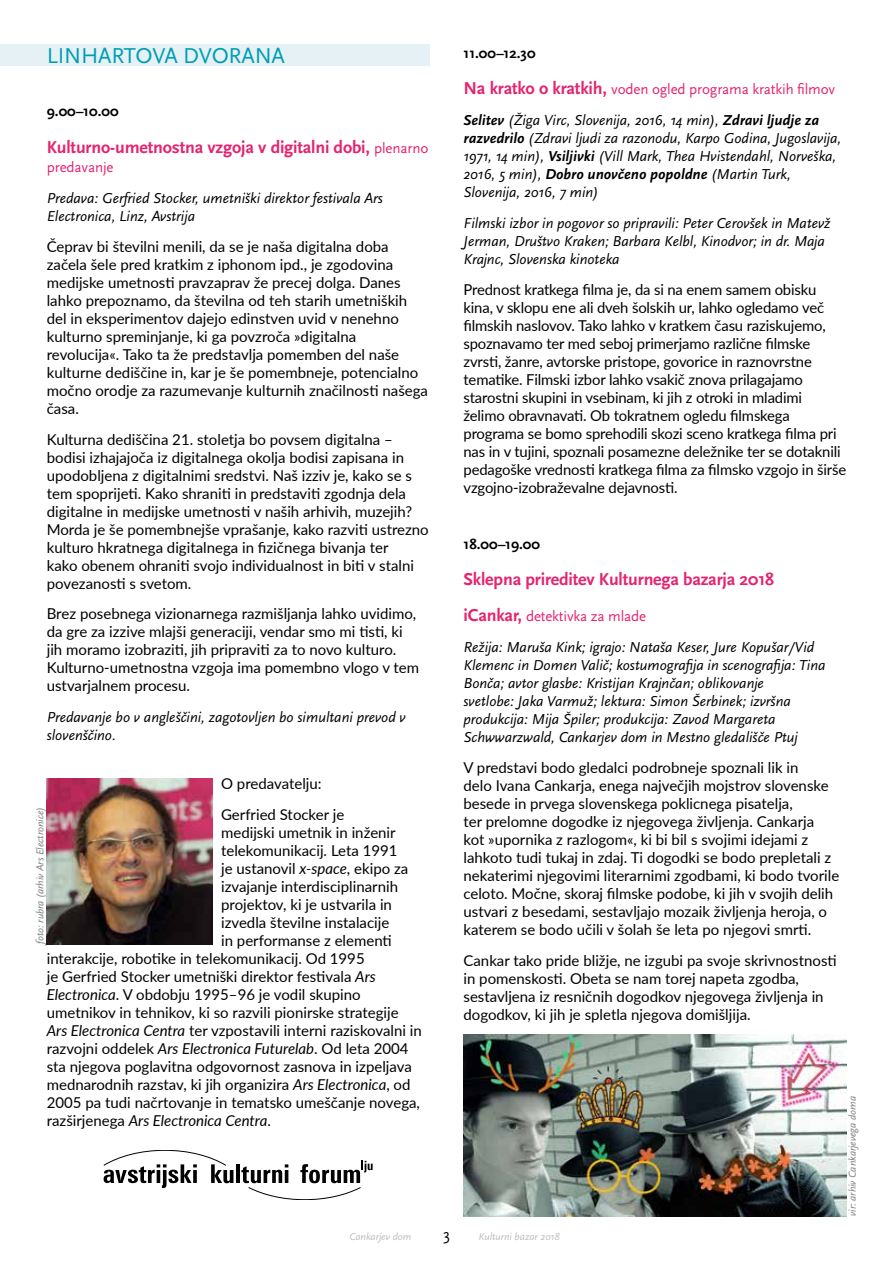
<style>
.page{position:relative;width:893px;height:1263px;background:#fff}
.page>*{position:absolute;margin:0;border:0;box-sizing:border-box;transform-origin:0 0}
.t1{font:22.5px "Scala Sans Pro";letter-spacing:-.01em;color:#009eb4}
.t2{font:700 18px "Scala Sans Pro";letter-spacing:-.01em;color:#e42470}
.t3{font:16.5px "Scala Sans Pro";color:#000}
.t4{font:15px/18px "Lato";color:#000}
.t5{font:italic 15px/18px "Scala Sans Pro";color:#000}
.t6{font:italic 15px "Lato";color:#000}
.t7{font:700 15px "Scala Sans Pro";color:#000}
.t8{font:15px "Scala Sans Pro";letter-spacing:-.01em;color:#e42470}
.t9{font:italic 10.5px "Scala Sans Pro";color:#808285}
.t10{font:italic 10.5px "Scala Sans Pro";color:#bcbec0}
.s1{font-weight:400;font-size:15px}
.s2{font-style:italic}
.s3{font-style:normal}
.s4{font-weight:700;font-style:normal;font-size:18px;color:#e42470}
.s5{font-style:normal;color:#e42470}
.s6{font-weight:700}
</style>
<div class="page">
<div style="left:0;top:45px;width:429px;height:21px;background:#e5f1f4"></div>
<img style="left:47px;top:778px;width:166px;height:166px">
<svg style="left:104px;top:1150px;width:269px;height:50px"></svg>
<img style="left:463px;top:1034px;width:383px;height:182px">
<h1 class="t1" style="left:47px;top:43px;width:240px">LINHARTOVA DVORANA</h1>
<p class="t7" style="left:47px;top:103px;width:73px">9.00–10.00</p>
<p class="t2" style="left:47px;top:137px;width:383px">Kulturno-umetnostna vzgoja v digitalni dobi, <span class="s1">plenarno</span></p>
<p class="t8" style="left:47px;top:159px;width:68px">predavanje</p>
<p class="t5" style="left:47px;top:189px;width:338px">Predava: Gerfried Stocker, umetniški direktor festivala Ars<br>Electronica, Linz, Avstrija</p>
<p class="t4" style="left:47px;top:237px;width:383px">Čeprav bi številni menili, da se je naša digitalna doba začela šele pred kratkim z iphonom ipd., je zgodovina medijske umetnosti pravzaprav že precej dolga. Danes lahko prepoznamo, da številna od teh starih umetniških del in eksperimentov dajejo edinstven uvid v nenehno kulturno spreminjanje, ki ga povzroča »digitalna revolucija«. Tako ta že predstavlja pomemben del naše kulturne dediščine in, kar je še pomembneje, potencialno močno orodje za razumevanje kulturnih značilnosti našega časa.</p>
<p class="t4" style="left:47px;top:429px;width:383px">Kulturna dediščina 21. stoletja bo povsem digitalna – bodisi izhajajoča iz digitalnega okolja bodisi zapisana in upodobljena z digitalnimi sredstvi. Naš izziv je, kako se s tem spoprijeti. Kako shraniti in predstaviti zgodnja dela digitalne in medijske umetnosti v naših arhivih, muzejih?<br>Morda je še pomembnejše vprašanje, kako razviti ustrezno kulturo hkratnega digitalnega in fizičnega bivanja ter<br>kako obenem ohraniti svojo individualnost in biti v stalni povezanosti s svetom.</p>
<p class="t4" style="left:47px;top:604px;width:374px">Brez posebnega vizionarnega razmišljanja lahko uvidimo, da gre za izzive mlajši generaciji, vendar smo mi tisti, ki jih moramo izobraziti, jih pripraviti za to novo kulturo.<br>Kulturno-umetnostna vzgoja ima pomembno vlogo v tem ustvarjalnem procesu.</p>
<p class="t5" style="left:47px;top:708px;width:360px">Predavanje bo v angleščini, zagotovljen bo simultani prevod v slovenščino.</p>
<p class="t4" style="left:221px;top:767px;width:125px;line-height:30.8px">O predavatelju:<br>Gerfried Stocker je</p>
<p class="t4" style="left:221px;top:822px;width:176px">medijski umetnik in inženir</p>
<p class="t4" style="left:221px;top:840px;width:178px">telekomunikacij. Leta 1991</p>
<p class="t4" style="left:221px;top:858px;width:189px">je ustanovil <span class="s2">x-space</span>, ekipo za</p>
<p class="t4" style="left:221px;top:876px;width:178px">izvajanje interdisciplinarnih</p>
<p class="t4" style="left:221px;top:894px;width:172px">projektov, ki je ustvarila in</p>
<p class="t4" style="left:221px;top:912px;width:170px">izvedla številne instalacije</p>
<p class="t4" style="left:221px;top:930px;width:172px">in performanse z elementi</p>
<p class="t4" style="left:47px;top:948px;width:319px">interakcije, robotike in telekomunikacij. Od 1995</p>
<p class="t4" style="left:47px;top:966px;width:331px">je Gerfried Stocker umetniški direktor festivala <span class="s2">Ars</span></p>
<p class="t4" style="left:47px;top:984px;width:315px"><span class="s2">Electronica</span>. V obdobju 1995–96 je vodil skupino</p>
<p class="t4" style="left:47px;top:1002px;width:353px">umetnikov in tehnikov, ki so razvili pionirske strategije</p>
<p class="t4" style="left:47px;top:1020px;width:377px"><span class="s2">Ars Electronica Centra</span> ter vzpostavili interni raziskovalni in</p>
<p class="t4" style="left:47px;top:1038px;width:363px">razvojni oddelek <span class="s2">Ars Electronica Futurelab</span>. Od leta 2004</p>
<p class="t4" style="left:47px;top:1056px;width:367px">sta njegova poglavitna odgovornost zasnova in izpeljava</p>
<p class="t4" style="left:47px;top:1074px;width:365px">mednarodnih razstav, ki jih organizira <span class="s2">Ars Electronica</span>, od</p>
<p class="t4" style="left:47px;top:1092px;width:375px">2005 pa tudi načrtovanje in tematsko umeščanje novega,</p>
<p class="t6" style="left:47px;top:1109px;width:226px"><span class="s3">razširjenega</span> Ars Electronica Centra<span class="s3">.</span></p>
<p class="t9" style="left:34px;top:944px;width:139px;rotate:-90deg">foto: rubra (arhiv Ars Electronice)</p>
<p class="t7" style="left:463px;top:44px;width:74px">11.00–12.30</p>
<p class="t5" style="left:463px;top:74px;width:373px;line-height:30.8px"><span class="s4">Na kratko o kratkih,</span> <span class="s5">voden ogled programa kratkih filmov<br></span><span class="s6">Selitev</span> (Žiga Virc, Slovenija, 2016, 14 min), <span class="s6">Zdravi ljudje za</span></p>
<p class="t5" style="left:463px;top:129px;width:379px"><span class="s6">razvedrilo</span> (Zdravi ljudi za razonodu, Karpo Godina, Jugoslavija, 1971, 14 min), <span class="s6">Vsiljivki</span> (Vill Mark, Thea Hvistendahl, Norveška, 2016, 5 min), <span class="s6">Dobro unovčeno popoldne</span> (Martin Turk, Slovenija, 2016, 7 min)</p>
<p class="t5" style="left:463px;top:214px;width:369px">Filmski izbor in pogovor so pripravili: Peter Cerovšek in Matevž<br>Jerman, Društvo Kraken; Barbara Kelbl, Kinodvor; in dr. Maja<br>Krajnc, Slovenska kinoteka</p>
<p class="t4" style="left:463px;top:279px;width:384px">Prednost kratkega filma je, da si na enem samem obisku kina, v sklopu ene ali dveh šolskih ur, lahko ogledamo več filmskih naslovov. Tako lahko v kratkem času raziskujemo, spoznavamo ter med seboj primerjamo različne filmske zvrsti, žanre, avtorske pristope, govorice in raznovrstne tematike. Filmski izbor lahko vsakič znova prilagajamo starostni skupini in vsebinam, ki jih z otroki in mladimi želimo obravnavati. Ob tokratnem ogledu filmskega programa se bomo sprehodili skozi sceno kratkega filma pri nas in v tujini, spoznali posamezne deležnike ter se dotaknili pedagoške vrednosti kratkega filma za filmsko vzgojo in širše vzgojno-izobraževalne dejavnosti.</p>
<p class="t7" style="left:463px;top:535px;width:78px">18.00–19.00</p>
<p class="t2" style="left:463px;top:569px;width:312px">Sklepna prireditev Kulturnega bazarja 2018</p>
<p class="t5" style="left:463px;top:601px;width:352px;line-height:30.8px"><span class="s4">iCankar,</span> <span class="s5">detektivka za mlade<br></span>Režija: Maruša Kink; igrajo: Nataša Keser, Jure Kopušar/Vid</p>
<p class="t5" style="left:463px;top:656px;width:364px">Klemenc in Domen Valič; kostumografija in scenografija: Tina Bonča; avtor glasbe: Kristijan Krajnčan; oblikovanje<br>svetlobe: Jaka Varmuž; lektura: Simon Šerbinek; izvršna produkcija: Mija Špiler; produkcija: Zavod Margareta Schwwarzwald, Cankarjev dom in Mestno gledališče Ptuj</p>
<p class="t4" style="left:463px;top:758px;width:377px">V predstavi bodo gledalci podrobneje spoznali lik in<br>delo Ivana Cankarja, enega največjih mojstrov slovenske besede in prvega slovenskega poklicnega pisatelja,<br>ter prelomne dogodke iz njegovega življenja. Cankarja<br>kot »upornika z razlogom«, ki bi bil s svojimi idejami z lahkoto tudi tukaj in zdaj. Ti dogodki se bodo prepletali z nekaterimi njegovimi literarnimi zgodbami, ki bodo tvorile celoto. Močne, skoraj filmske podobe, ki jih v svojih delih ustvari z besedami, sestavljajo mozaik življenja heroja, o katerem se bodo učili v šolah še leta po njegovi smrti.</p>
<p class="t4" style="left:463px;top:950px;width:375px">Cankar tako pride bližje, ne izgubi pa svoje skrivnostnosti in pomenskosti. Obeta se nam torej napeta zgodba, sestavljena iz resničnih dogodkov njegovega življenja in dogodkov, ki jih je spletla njegova domišljija.</p>
<p class="t9" style="left:846px;top:1216px;width:122px;rotate:-90deg">vir: arhiv Cankarjevega doma</p>
<p class="t10" style="left:349px;top:1230px;width:64px">Cankarjev dom</p>
<p class="t3" style="left:443px;top:1225px;width:9px">3</p>
<p class="t10" style="left:478px;top:1230px;width:83px">Kulturni bazar 2018</p>
</div>
